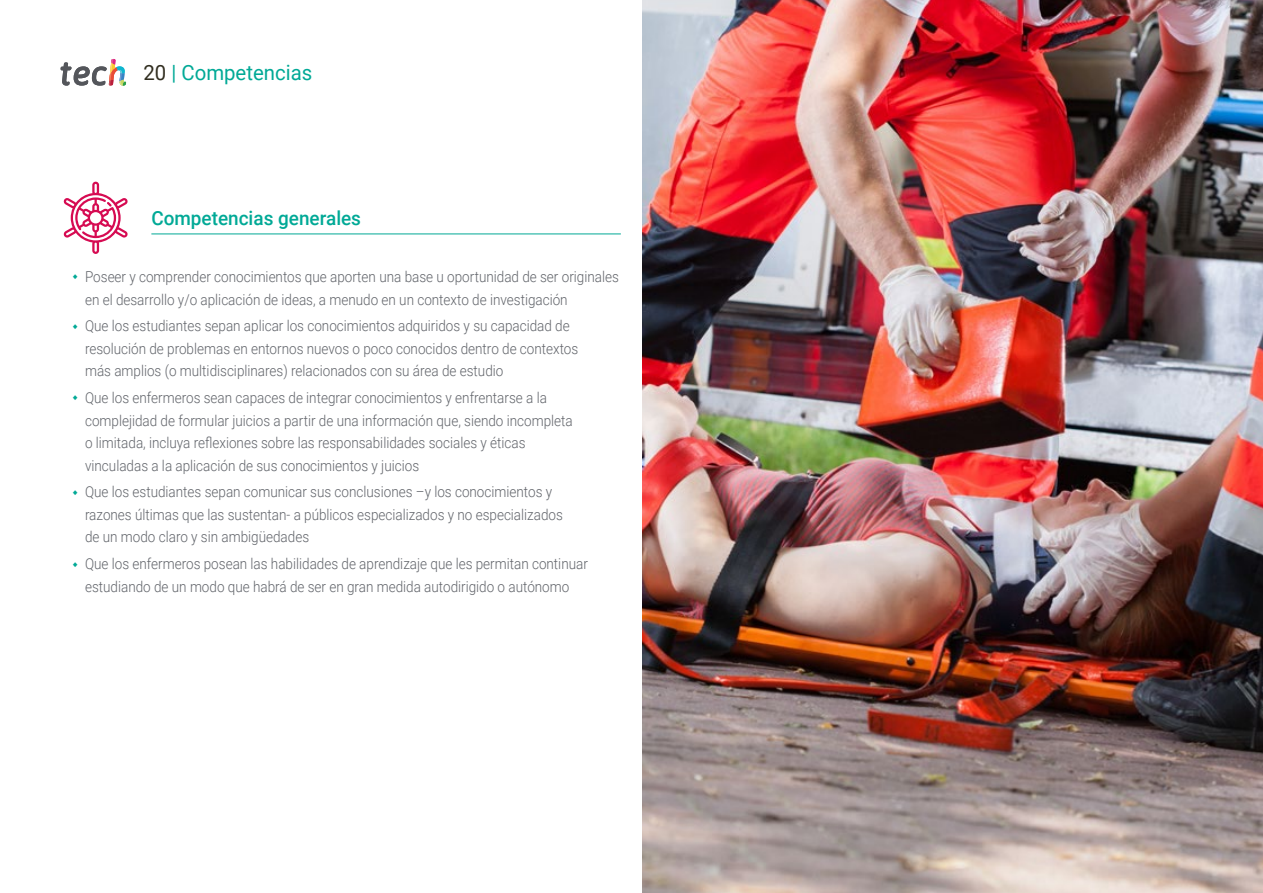
<style>
.page{position:relative;width:1263px;height:893px;background:#fff}
.page>*{position:absolute;margin:0;border:0;box-sizing:border-box;transform-origin:0 0}
.t1{font:21px "Roboto";color:#00a996}
.t2{font:500 19.5px "Roboto";color:#00a996}
.t3{font:300 15px/22.5px "Roboto";color:#61646a;scale:.9 1}
.s1{color:#312e20}
</style>
<div class="page">
<hr style="left:151px;top:234px;width:470px;height:1px;background:#00a996">
<svg style="left:63px;top:182px;width:65px;height:72px"></svg>
<img style="left:642px;top:0;width:621px;height:893px">
<svg style="left:61px;top:59px;width:65px;height:27px"></svg>
<h1 class="t1" style="left:144px;top:57px;width:170px"><span class="s1">20</span> | Competencias</h1>
<h2 class="t2" style="left:151px;top:205px;width:211px">Competencias generales</h2>
<p class="t3" style="left:85px;top:265px;width:595px">Poseer y comprender conocimientos que aporten una base u oportunidad de ser originales en el desarrollo y/o aplicación de ideas, a menudo en un contexto de investigación</p>
<p class="t3" style="left:85px;top:314px;width:550px">Que los estudiantes sepan aplicar los conocimientos adquiridos y su capacidad de resolución de problemas en entornos nuevos o poco conocidos dentro de contextos más amplios (o multidisciplinares) relacionados con su área de estudio</p>
<p class="t3" style="left:85px;top:386px;width:543px">Que los enfermeros sean capaces de integrar conocimientos y enfrentarse a la complejidad de formular juicios a partir de una información que, siendo incompleta o limitada, incluya reflexiones sobre las responsabilidades sociales y éticas vinculadas a la aplicación de sus conocimientos y juicios</p>
<p class="t3" style="left:85px;top:480px;width:532px">Que los estudiantes sepan comunicar sus conclusiones –y los conocimientos y razones últimas que las sustentan- a públicos especializados y no especializados de un modo claro y sin ambigüedades</p>
<p class="t3" style="left:85px;top:552px;width:560px">Que los enfermeros posean las habilidades de aprendizaje que les permitan continuar estudiando de un modo que habrá de ser en gran medida autodirigido o autónomo</p>
</div>
